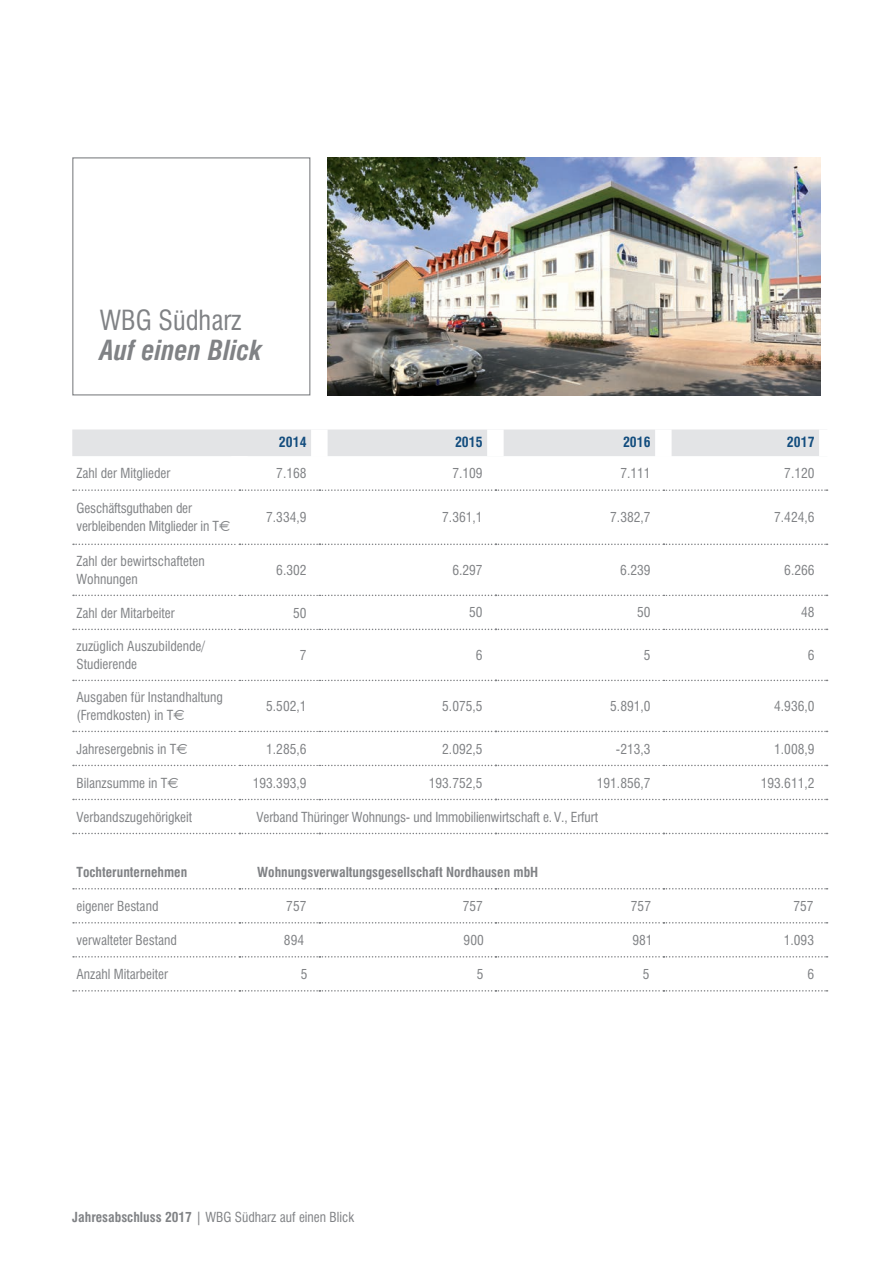
<style>
.page{position:relative;width:893px;height:1263px;background:#fff}
.page>*{position:absolute;margin:0;border:0;box-sizing:border-box;transform-origin:0 0}
.t1{font:italic 700 condensed 27px "Swiss 721 BT";color:#808285}
.t2{font:condensed 27px "Swiss 721 BT";color:#808285}
.t3{font:700 condensed 13.8px "Swiss 721 BT";color:#134d7e}
.t4{font:condensed 13.5px/18px "Swiss 721 BT";color:#808285}
.t5{font:700 condensed 13.5px "Swiss 721 BT";color:#808285}
.s1{font-family:"Euro Sans";font-stretch:normal;font-size:15px}
.s2{font-weight:700}
</style>
<div class="page">
<div style="left:72px;top:157px;width:238px;height:238px;border:1px solid #808285"></div>
<img style="left:327px;top:157px;width:494px;height:238px">
<div style="left:72px;top:429px;width:747px;height:27px;background:#e3e4e6"></div>
<svg style="left:73px;top:595px;width:755px;height:1px"></svg>
<svg style="left:73px;top:629px;width:755px;height:1px"></svg>
<svg style="left:73px;top:680px;width:755px;height:1px"></svg>
<svg style="left:73px;top:731px;width:755px;height:1px"></svg>
<svg style="left:73px;top:765px;width:755px;height:1px"></svg>
<svg style="left:73px;top:799px;width:755px;height:1px"></svg>
<svg style="left:73px;top:833px;width:755px;height:1px"></svg>
<svg style="left:73px;top:922px;width:755px;height:1px"></svg>
<svg style="left:73px;top:956px;width:755px;height:1px"></svg>
<svg style="left:73px;top:990px;width:755px;height:1px"></svg>
<div style="left:311px;top:429px;width:17px;height:27px;background:#fff"></div>
<div style="left:487px;top:429px;width:17px;height:27px;background:#fff"></div>
<div style="left:655px;top:429px;width:17px;height:27px;background:#fff"></div>
<svg style="left:73px;top:888px;width:755px;height:1px"></svg>
<svg style="left:73px;top:489px;width:755px;height:2px"></svg>
<svg style="left:73px;top:544px;width:755px;height:1px"></svg>
<h1 class="t2" style="left:100px;top:304px;width:143px">WBG Südharz</h1>
<h1 class="t1" style="left:100px;top:334px;width:164px">Auf einen Blick</h1>
<p class="t3" style="left:279px;top:434px;width:29px">2014</p>
<p class="t3" style="left:455px;top:433px;width:29px">2015</p>
<p class="t3" style="left:623px;top:433px;width:29px">2016</p>
<p class="t3" style="left:787px;top:433px;width:29px">2017</p>
<p class="t4" style="left:77px;top:464px;width:95px">Zahl der Mitglieder</p>
<p class="t4" style="left:276px;top:464px;width:32px">7.168</p>
<p class="t4" style="left:452px;top:464px;width:32px">7.109</p>
<p class="t4" style="left:620px;top:464px;width:32px">7.111</p>
<p class="t4" style="left:784px;top:464px;width:32px">7.120</p>
<p class="t4" style="left:77px;top:499px;width:155px">Geschäftsguthaben der verbleibenden Mitglieder in T<span class="s1">b</span></p>
<p class="t4" style="left:266px;top:508px;width:42px">7.334,9</p>
<p class="t4" style="left:442px;top:508px;width:42px">7.361,1</p>
<p class="t4" style="left:610px;top:508px;width:42px">7.382,7</p>
<p class="t4" style="left:774px;top:508px;width:42px">7.424,6</p>
<p class="t4" style="left:77px;top:552px;width:130px">Zahl der bewirtschafteten<br>Wohnungen</p>
<p class="t4" style="left:276px;top:561px;width:32px">6.302</p>
<p class="t4" style="left:452px;top:561px;width:32px">6.297</p>
<p class="t4" style="left:620px;top:561px;width:32px">6.239</p>
<p class="t4" style="left:784px;top:561px;width:32px">6.266</p>
<p class="t4" style="left:77px;top:604px;width:100px">Zahl der Mitarbeiter</p>
<p class="t4" style="left:293px;top:604px;width:15px">50</p>
<p class="t4" style="left:469px;top:603px;width:15px">50</p>
<p class="t4" style="left:637px;top:603px;width:15px">50</p>
<p class="t4" style="left:801px;top:603px;width:15px">48</p>
<p class="t4" style="left:77px;top:637px;width:130px">zuzüglich Auszubildende/<br>Studierende</p>
<p class="t4" style="left:300px;top:646px;width:8px">7</p>
<p class="t4" style="left:476px;top:646px;width:8px">6</p>
<p class="t4" style="left:644px;top:646px;width:8px">5</p>
<p class="t4" style="left:808px;top:646px;width:8px">6</p>
<p class="t4" style="left:77px;top:688px;width:148px">Ausgaben für Instandhaltung (Fremdkosten) in T<span class="s1">b</span></p>
<p class="t4" style="left:266px;top:697px;width:42px">5.502,1</p>
<p class="t4" style="left:442px;top:697px;width:42px">5.075,5</p>
<p class="t4" style="left:610px;top:697px;width:42px">5.891,0</p>
<p class="t4" style="left:774px;top:697px;width:42px">4.936,0</p>
<p class="t4" style="left:77px;top:740px;width:113px">Jahresergebnis in T<span class="s1">b</span></p>
<p class="t4" style="left:266px;top:740px;width:42px">1.285,6</p>
<p class="t4" style="left:442px;top:740px;width:42px">2.092,5</p>
<p class="t4" style="left:616px;top:740px;width:36px">-213,3</p>
<p class="t4" style="left:774px;top:740px;width:42px">1.008,9</p>
<p class="t4" style="left:77px;top:774px;width:104px">Bilanzsumme in T<span class="s1">b</span></p>
<p class="t4" style="left:253px;top:774px;width:55px">193.393,9</p>
<p class="t4" style="left:429px;top:774px;width:55px">193.752,5</p>
<p class="t4" style="left:597px;top:774px;width:55px">191.856,7</p>
<p class="t4" style="left:761px;top:774px;width:55px">193.611,2</p>
<p class="t4" style="left:77px;top:808px;width:117px">Verbandszugehörigkeit</p>
<p class="t4" style="left:257px;top:808px;width:343px">Verband Thüringer Wohnungs- und Immobilienwirtschaft e. V., Erfurt</p>
<p class="t5" style="left:77px;top:864px;width:112px">Tochterunternehmen</p>
<p class="t5" style="left:257px;top:864px;width:283px">Wohnungsverwaltungsgesellschaft Nordhausen mbH</p>
<p class="t4" style="left:77px;top:897px;width:83px">eigener Bestand</p>
<p class="t4" style="left:286px;top:897px;width:22px">757</p>
<p class="t4" style="left:463px;top:897px;width:22px">757</p>
<p class="t4" style="left:631px;top:897px;width:22px">757</p>
<p class="t4" style="left:793px;top:897px;width:22px">757</p>
<p class="t4" style="left:77px;top:931px;width:102px">verwalteter Bestand</p>
<p class="t4" style="left:284px;top:931px;width:22px">894</p>
<p class="t4" style="left:464px;top:931px;width:22px">900</p>
<p class="t4" style="left:632px;top:931px;width:22px">981</p>
<p class="t4" style="left:784px;top:931px;width:32px">1.093</p>
<p class="t4" style="left:77px;top:965px;width:93px">Anzahl Mitarbeiter</p>
<p class="t4" style="left:301px;top:965px;width:8px">5</p>
<p class="t4" style="left:477px;top:965px;width:8px">5</p>
<p class="t4" style="left:643px;top:965px;width:8px">5</p>
<p class="t4" style="left:807px;top:965px;width:8px">6</p>
<p class="t4" style="left:72px;top:1208px;width:283px"><span class="s2">Jahresabschluss 2017</span> | WBG Südharz auf einen Blick</p>
</div>
